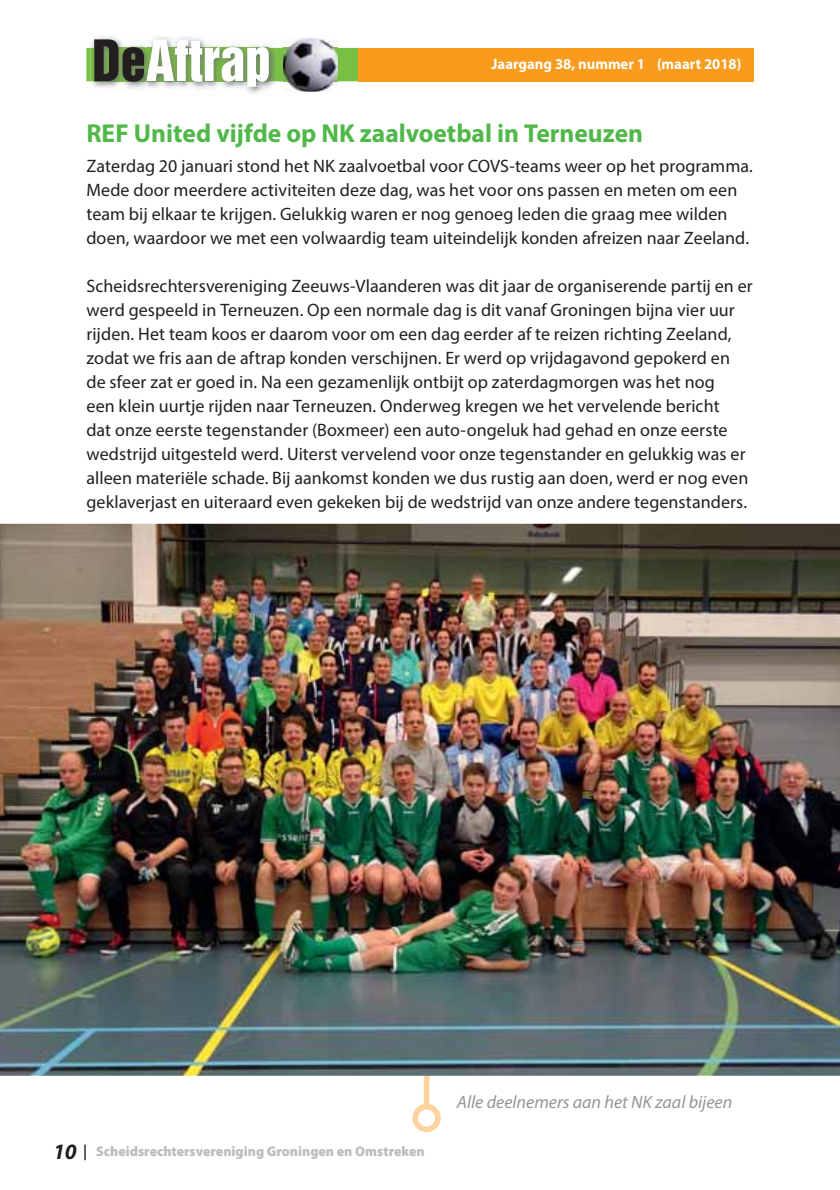
<style>
.page{position:relative;width:840px;height:1190px;background:#fff}
.page>*{position:absolute;margin:0;border:0;box-sizing:border-box;transform-origin:0 0}
.t1{font:52px "Helvetica Inserat";color:#fff}
.t2{font:700 26px "Myriad Pro";color:#50b848}
.t3{font:18px/24px "Myriad Pro";letter-spacing:.005em;color:#231f20}
.t4{font:italic 18px "Myriad Pro";color:#939598}
.t5{font:700 15px "Myriad Pro";color:#fff}
.t6{font:900 14px "Myriad Pro";color:#bbbdc0}
.s1{color:#231f20}
.s2{font-weight:700;font-style:italic;font-size:22px;color:#231f20}
</style>
<div class="page">
<img style="left:90px;top:36px;width:187px;height:58px">
<img style="left:94px;top:39px;width:50px;height:43px">
<img style="left:146px;top:39px;width:123px;height:48px">
<svg style="left:86px;top:48px;width:273px;height:33px"></svg>
<img style="left:90px;top:48px;width:187px;height:33px">
<img style="left:94px;top:48px;width:50px;height:33px">
<img style="left:146px;top:48px;width:123px;height:33px">
<div style="left:359px;top:48px;width:395px;height:33px;background:#f99b1c"></div>
<img style="left:283px;top:38px;width:54px;height:54px">
<img style="left:283px;top:48px;width:54px;height:33px">
<svg style="left:84px;top:1145px;width:2px;height:15px"></svg>
<div style="left:424px;top:1017px;width:5px;height:90px;background:#fed39f"></div>
<div style="left:412px;top:1104px;width:29px;height:28px;border:6px solid #fed39f;border-radius:50%"></div>
<img style="left:0;top:524px;width:840px;height:552px">
<h1 class="t1" style="left:92px;top:39px;width:180px"><span class="s1">De</span>Aftrap</h1>
<p class="t5" style="left:492px;top:58px;width:251px">Jaargang 38, nummer 1 (maart 2018)</p>
<h2 class="t2" style="left:86px;top:124px;width:558px">REF United vijfde op NK zaalvoetbal in Terneuzen</h2>
<p class="t3" style="left:86px;top:155px;width:668px">Zaterdag 20 januari stond het NK zaalvoetbal voor COVS-teams weer op het programma.<br>Mede door meerdere activiteiten deze dag, was het voor ons passen en meten om een team bij elkaar te krijgen. Gelukkig waren er nog genoeg leden die graag mee wilden doen, waardoor we met een volwaardig team uiteindelijk konden afreizen naar Zeeland.</p>
<p class="t3" style="left:86px;top:275px;width:668px">Scheidsrechtersvereniging Zeeuws-Vlaanderen was dit jaar de organiserende partij en er werd gespeeld in Terneuzen. Op een normale dag is dit vanaf Groningen bijna vier uur rijden. Het team koos er daarom voor om een dag eerder af te reizen richting Zeeland, zodat we fris aan de aftrap konden verschijnen. Er werd op vrijdagavond gepokerd en de sfeer zat er goed in. Na een gezamenlijk ontbijt op zaterdagmorgen was het nog<br>een klein uurtje rijden naar Terneuzen. Onderweg kregen we het vervelende bericht<br>dat onze eerste tegenstander (Boxmeer) een auto-ongeluk had gehad en onze eerste wedstrijd uitgesteld werd. Uiterst vervelend voor onze tegenstander en gelukkig was er alleen materiële schade. Bij aankomst konden we dus rustig aan doen, werd er nog even geklaverjast en uiteraard even gekeken bij de wedstrijd van onze andere tegenstanders.</p>
<p class="t6" style="left:53px;top:1146px;width:373px"><span class="s2">10</span> Scheidsrechtersvereniging Groningen en Omstreken</p>
<p class="t4" style="left:457px;top:1095px;width:277px">Alle deelnemers aan het NK zaal bijeen</p>
</div>
